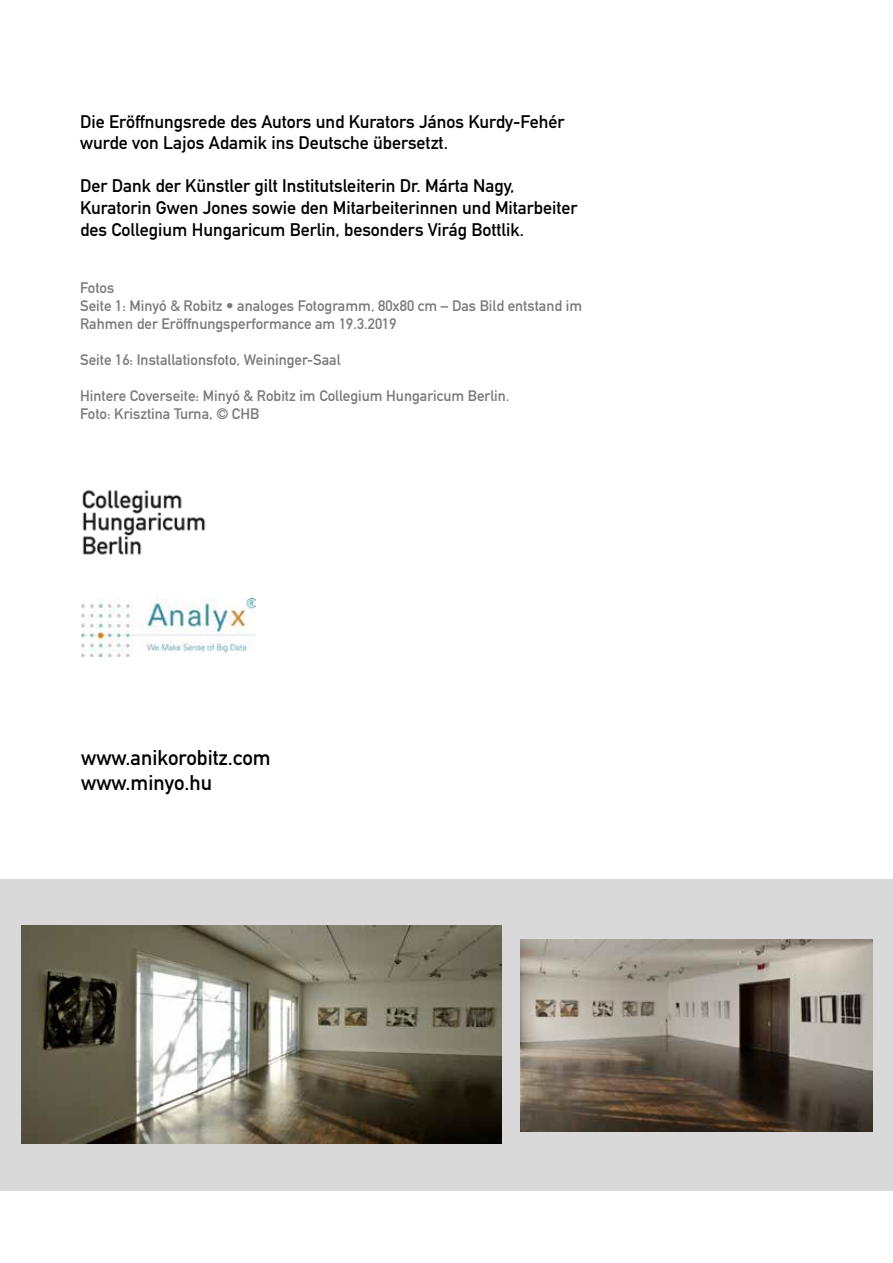
<style>
.page{position:relative;width:893px;height:1263px;background:#fff}
.page>*{position:absolute;margin:0;border:0;box-sizing:border-box;transform-origin:0 0}
.t1{font:700 21px/25.2px "DIN Alternate";color:#000}
.t2{font:700 18px/21.6px "DIN Alternate";color:#000}
.t3{font:700 15px/18px "DIN Alternate";color:#7c7b7b}
</style>
<div class="page">
<div style="left:0;top:879px;width:893px;height:311px;background:#d9d9d9"></div>
<img style="left:21px;top:925px;width:481px;height:218px">
<img style="left:520px;top:939px;width:352px;height:192px">
<img style="left:82px;top:490px;width:124px;height:65px">
<img style="left:81px;top:598px;width:174px;height:58px">
<p class="t2" style="left:80px;top:109px;width:486px">Die Eröffnungsrede des Autors und Kurators János Kurdy-Fehér wurde von Lajos Adamik ins Deutsche übersetzt.</p>
<p class="t2" style="left:80px;top:174px;width:499px">Der Dank der Künstler gilt Institutsleiterin Dr. Márta Nagy,<br>Kuratorin Gwen Jones sowie den Mitarbeiterinnen und Mitarbeiter des Collegium Hungaricum Berlin, besonders Virág Bottlik.</p>
<p class="t3" style="left:80px;top:278px;width:503px">Fotos<br>Seite 1: Minyó &amp; Robitz • analoges Fotogramm, 80x80 cm – Das Bild entstand im<br>Rahmen der Eröffnungsperformance am 19.3.2019</p>
<p class="t3" style="left:80px;top:350px;width:262px">Seite 16: Installationsfoto, Weininger-Saal</p>
<p class="t3" style="left:80px;top:386px;width:431px">Hintere Coverseite: Minyó &amp; Robitz im Collegium Hungaricum Berlin.<br>Foto: Krisztina Turna, © CHB</p>
<p class="t1" style="left:81px;top:743px;width:191px">www.anikorobitz.com www.minyo.hu</p>
</div>
